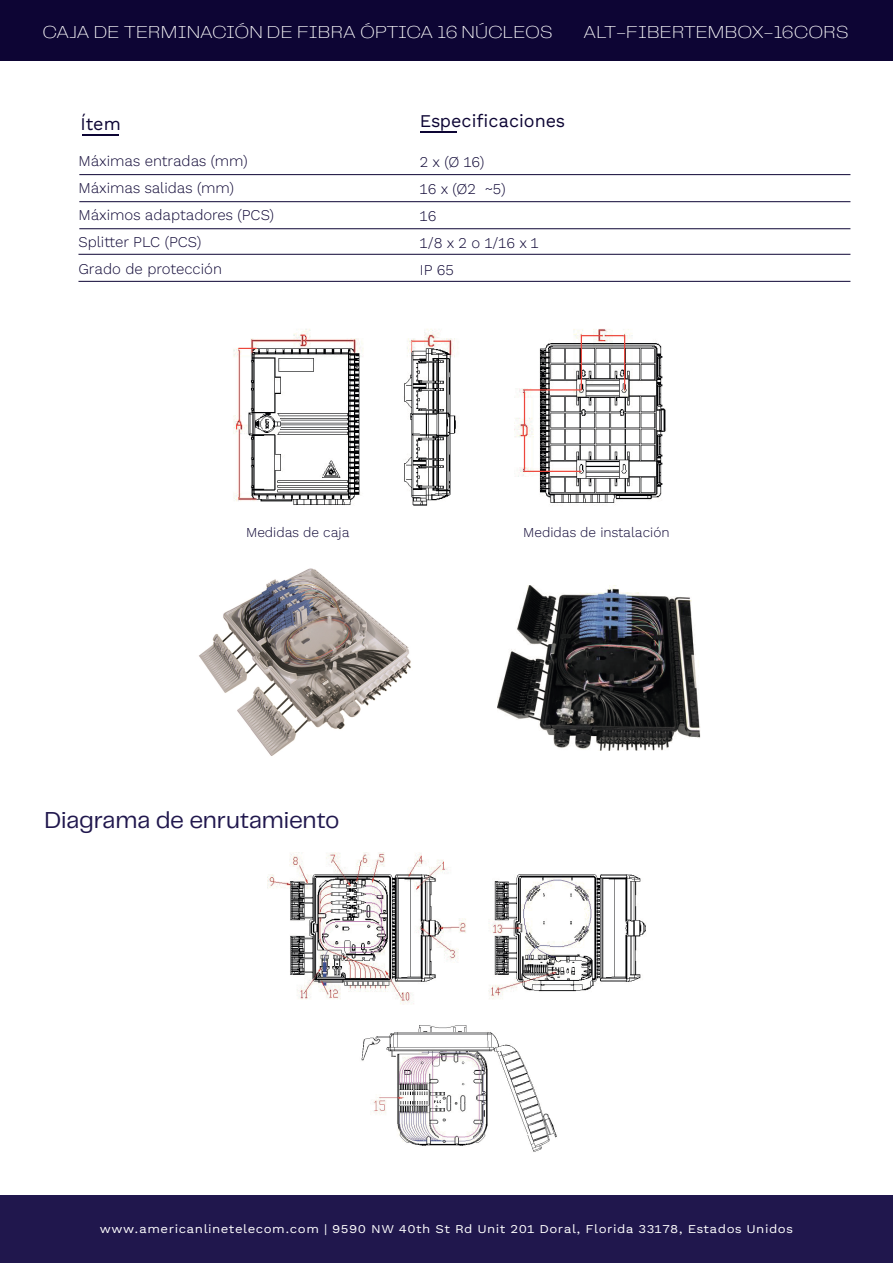
<style>
.page{position:relative;width:893px;height:1263px;background:#fff}
.page>*{position:absolute;margin:0;border:0;box-sizing:border-box;transform-origin:0 0}
.t1{font:24px "PP Telegraf";letter-spacing:-.01em;color:#20174d}
.t2{font:200 18px "PP Telegraf";letter-spacing:-.01em;color:#fff;scale:1.11 1}
.t3{font:18px "Elaine Sans";color:#0d0534}
.t4{font:300 15px/27px "Elaine Sans";color:#0d0534}
.t5{font:300 13.65px "Elaine Sans";color:#0d0534}
.t6{font:12px "Elaine Sans";letter-spacing:.04em;color:#fff;scale:1.11 1}
</style>
<div class="page">
<div style="left:0;top:0;width:893px;height:60px;background:#0d0534"></div>
<div style="left:0;top:1195px;width:893px;height:68px;background:#20174d"></div>
<hr style="left:420px;top:132px;width:37px;height:1px;background:#0d0534">
<hr style="left:82px;top:135px;width:37px;height:1px;background:#0d0534">
<hr style="left:79px;top:228px;width:771px;height:1px;background:#0d0534">
<hr style="left:79px;top:201px;width:771px;height:1px;background:#0d0534">
<hr style="left:79px;top:174px;width:771px;height:1px;background:#0d0534">
<hr style="left:78px;top:281px;width:772px;height:1px;background:#0d0534">
<hr style="left:78px;top:254px;width:772px;height:1px;background:#0d0534">
<img style="left:514px;top:329px;width:152px;height:177px">
<img style="left:233px;top:329px;width:223px;height:177px">
<img style="left:498px;top:585px;width:202px;height:165px">
<img style="left:199px;top:568px;width:212px;height:188px">
<img style="left:361px;top:1025px;width:196px;height:127px">
<img style="left:268px;top:852px;width:378px;height:153px">
<p class="t2" style="left:42px;top:21px;width:461px">CAJA DE TERMINACIÓN DE FIBRA ÓPTICA 16 NÚCLEOS</p>
<p class="t2" style="left:583px;top:21px;width:241px">ALT-FIBERTEMBOX-16CORS</p>
<p class="t3" style="left:80px;top:110px;width:42px">Ítem</p>
<p class="t3" style="left:420px;top:107px;width:146px">Especificaciones</p>
<p class="t4" style="left:78px;top:147px;width:197px">Máximas entradas (mm)<br>Máximas salidas (mm)<br>Máximos adaptadores (PCS)<br>Splitter PLC (PCS)<br>Grado de protección</p>
<p class="t4" style="left:420px;top:148px;width:120px">2 x (Ø 16)<br>16 x (Ø2 ~5)<br>16<br>1/8 x 2 o 1/16 x 1<br>IP 65</p>
<p class="t5" style="left:246px;top:522px;width:105px">Medidas de caja</p>
<p class="t5" style="left:523px;top:522px;width:148px">Medidas de instalación</p>
<h1 class="t1" style="left:44px;top:803px;width:297px">Diagrama de enrutamiento</h1>
<p class="t6" style="left:100px;top:1219px;width:626px">www.americanlinetelecom.com | 9590 NW 40th St Rd Unit 201 Doral, Florida 33178, Estados Unidos</p>
</div>
